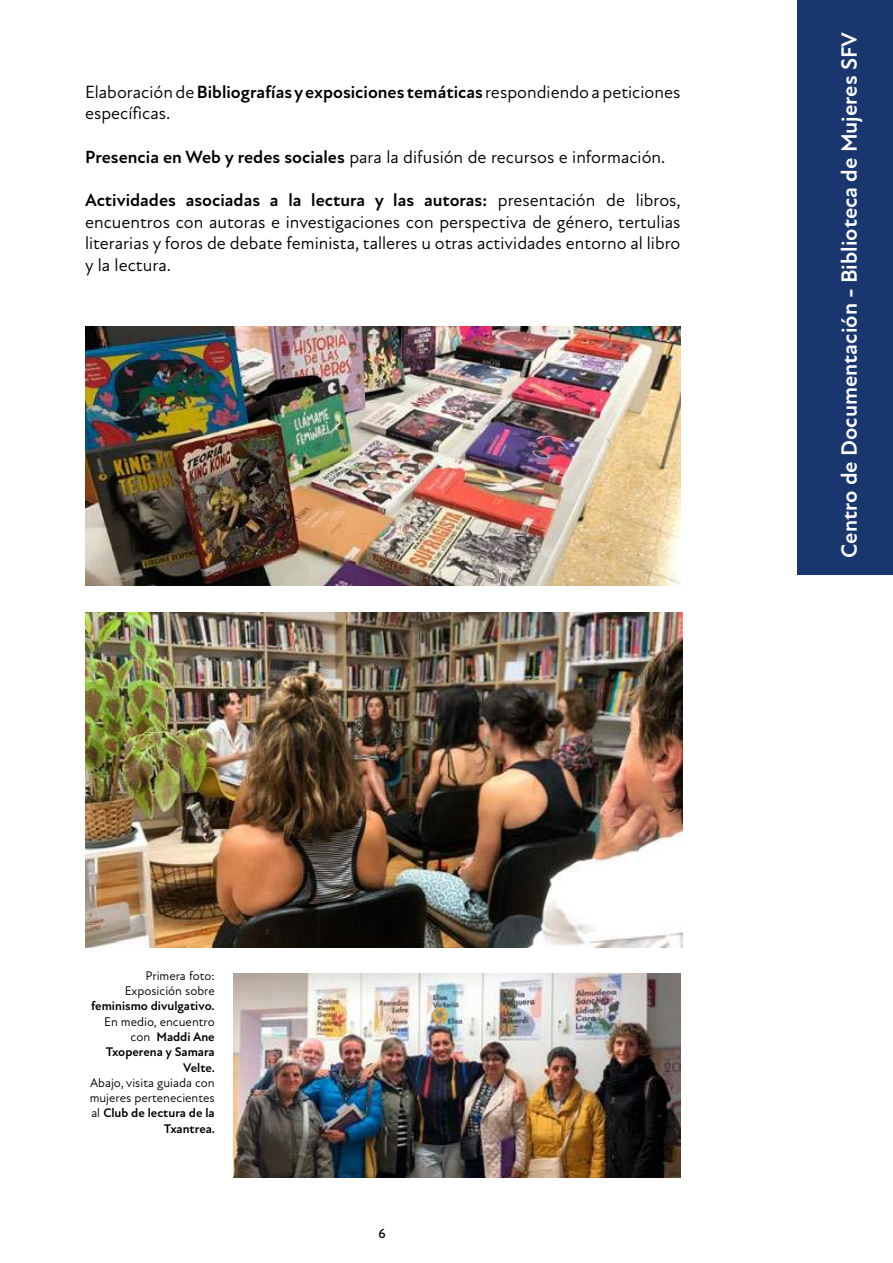
<style>
.page{position:relative;width:893px;height:1263px;background:#fff}
.page>*{position:absolute;margin:0;border:0;box-sizing:border-box;transform-origin:0 0}
.t1{font:700 22.5px "Atten New";color:#fff}
.t2{font:18px/21.6px "Atten New";color:#000}
.t3{font:500 13.5px "Atten New";color:#000}
.t4{font:12.75px/15.3px "Atten New";color:#000;text-align:right}
.t5{font:700 12.75px/15.3px "Atten New";color:#000;text-align:right}
.s1{font-weight:700}
.s2{font-weight:400}
</style>
<div class="page">
<div style="left:797px;top:0;width:96px;height:574px;background:#1a366e"></div>
<img style="left:234px;top:974px;width:446px;height:204px">
<img style="left:85px;top:612px;width:598px;height:335px">
<img style="left:85px;top:326px;width:595px;height:260px">
<p class="t2" style="left:85px;top:83px;width:597px">Elaboración de <span class="s1">Bibliografías y exposiciones temáticas</span> respondiendo a peticiones específicas.</p>
<p class="t2" style="left:85px;top:148px;width:582px"><span class="s1">Presencia en Web y redes sociales</span> para la difusión de recursos e información.</p>
<p class="t2" style="left:85px;top:191px;width:597px;text-align:justify"><span class="s1">Actividades asociadas a la lectura y las autoras:</span> presentación de libros, encuentros con autoras e investigaciones con perspectiva de género, tertulias literarias y foros de debate feminista, talleres u otras actividades entorno al libro y la lectura.</p>
<p class="t1" style="left:837px;top:558px;width:527px;rotate:-90deg">Centro de Documentación - Biblioteca de Mujeres SFV</p>
<p class="t4" style="left:125px;top:969px;width:92px">Primera foto:<br>Exposición sobre</p>
<p class="t5" style="left:91px;top:999px;width:125px">feminismo divulgativo.</p>
<p class="t5" style="left:104px;top:1014px;width:112px"><span class="s2">En medio, encuentro con</span> Maddi Ane<br>Txoperena y Samara<br>Velte.</p>
<p class="t4" style="left:90px;top:1076px;width:127px">Abajo, visita guiada con mujeres pertenecientes al <span class="s1">Club de lectura de la<br>Txantrea.</span></p>
<p class="t3" style="left:378px;top:1228px;width:9px">6</p>
</div>
